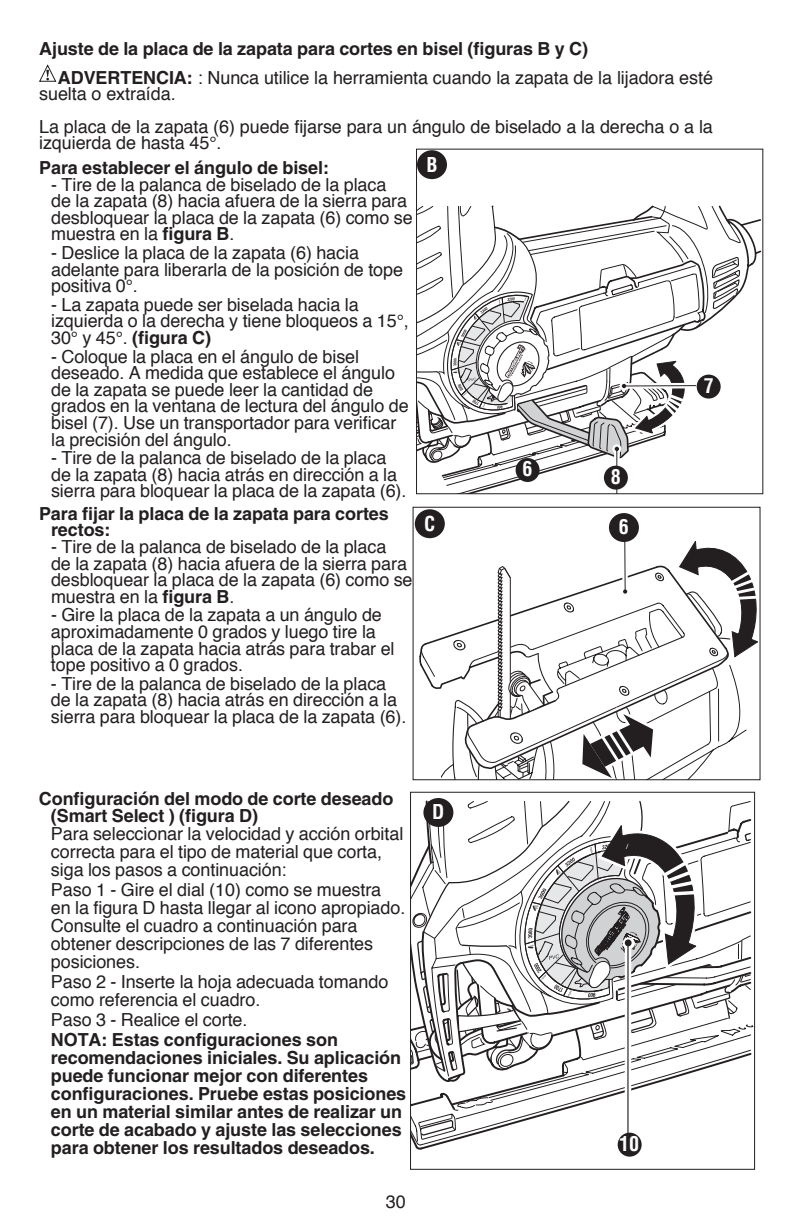
<style>
.page{position:relative;width:792px;height:1224px;background:#fff}
.page>*{position:absolute;margin:0;border:0;box-sizing:border-box;transform-origin:0 0}
.t1{font:700 condensed 20px "Helvetica LT Std";color:#fff}
.t2{font:18px/16.6px "Helvetica";letter-spacing:-.005em;color:#231f20}
.t3{font:700 18px/18px "Helvetica LT Std";letter-spacing:-.005em;color:#231f20}
.s1{font-family:"Helvetica LT Std";font-weight:700}
.s2{font-family:"Helvetica";font-weight:400}
</style>
<div class="page">
<svg style="left:39px;top:65px;width:18px;height:17px"></svg>
<svg style="left:418px;top:206px;width:343px;height:286px"></svg>
<hr style="left:624px;top:385px;width:72px;height:1px;background:#231f20">
<div style="left:416px;top:149px;width:347px;height:345px;border:1px solid #231f20"></div>
<div style="left:417px;top:150px;width:30px;height:29px;background:#231f20;border-radius:50%"></div>
<svg style="left:419px;top:536px;width:339px;height:242px"></svg>
<hr style="left:624px;top:538px;width:2px;height:54px;background:#231f20">
<div style="left:413px;top:507px;width:347px;height:273px;border:1px solid #231f20"></div>
<div style="left:415px;top:509px;width:30px;height:29px;background:#231f20;border-radius:50%"></div>
<div style="left:609px;top:513px;width:30px;height:29px;background:#231f20;border-radius:50%"></div>
<div style="left:604px;top:466px;width:24px;height:24px;background:#231f20;border-radius:50%"></div>
<div style="left:697px;top:375px;width:24px;height:24px;background:#231f20;border-radius:50%"></div>
<div style="left:516px;top:458px;width:24px;height:24px;background:#231f20;border-radius:50%"></div>
<svg style="left:412px;top:800px;width:341px;height:352px"></svg>
<div style="left:410px;top:792px;width:345px;height:378px;border:1px solid #231f20"></div>
<div style="left:423px;top:798px;width:30px;height:29px;background:#231f20;border-radius:50%"></div>
<div style="left:618px;top:1133px;width:24px;height:24px;background:#231f20;border-radius:50%"></div>
<p class="t3" style="left:39px;top:39px;width:550px">Ajuste de la placa de la zapata para cortes en bisel (figuras B y C)</p>
<p class="t2" style="left:39px;top:70px;width:675px;text-indent:19px"><span class="s1">ADVERTENCIA:</span> : Nunca utilice la herramienta cuando la zapata de la lijadora esté suelta o extraída.</p>
<p class="t2" style="left:39px;top:119px;width:675px">La placa de la zapata (6) puede fijarse para un ángulo de biselado a la derecha o a la izquierda de hasta 45°.</p>
<p class="t3" style="left:39px;top:158px;width:291px">Para establecer el ángulo de bisel:</p>
<p class="t2" style="left:51px;top:176px;width:363px">- Tire de la palanca de biselado de la placa<br>de la zapata (8) hacia afuera de la sierra para desbloquear la placa de la zapata (6) como se muestra en la <span class="s1">figura B</span>.</p>
<p class="t2" style="left:51px;top:245px;width:353px">- Deslice la placa de la zapata (6) hacia adelante para liberarla de la posición de tope positiva 0°.</p>
<p class="t2" style="left:51px;top:297px;width:359px">- La zapata puede ser biselada hacia la izquierda o la derecha y tiene bloqueos a 15°,</p>
<p class="t3" style="left:51px;top:328px;width:161px"><span class="s2">30° y 45°.</span> (figura C)</p>
<p class="t2" style="left:51px;top:348px;width:359px">- Coloque la placa en el ángulo de bisel deseado. A medida que establece el ángulo de la zapata se puede leer la cantidad de grados en la ventana de lectura del ángulo de bisel (7). Use un transportador para verificar la precisión del ángulo.</p>
<p class="t2" style="left:51px;top:450px;width:357px">- Tire de la palanca de biselado de la placa de la zapata (8) hacia atrás en dirección a la sierra para bloquear la placa de la zapata (6).</p>
<p class="t3" style="left:51px;top:505px;width:339px;line-height:16.6px;text-indent:-12px">Para fijar la placa de la zapata para cortes rectos:</p>
<p class="t2" style="left:51px;top:539px;width:363px">- Tire de la palanca de biselado de la placa<br>de la zapata (8) hacia afuera de la sierra para desbloquear la placa de la zapata (6) como se muestra en la <span class="s1">figura B</span>.</p>
<p class="t2" style="left:51px;top:607px;width:345px">- Gire la placa de la zapata a un ángulo de aproximadamente 0 grados y luego tire la placa de la zapata hacia atrás para trabar el tope positivo a 0 grados.</p>
<p class="t2" style="left:51px;top:676px;width:357px">- Tire de la palanca de biselado de la placa de la zapata (8) hacia atrás en dirección a la sierra para bloquear la placa de la zapata (6).</p>
<p class="t1" style="left:426px;top:152px;width:13px">B</p>
<p class="t1" style="left:704px;top:373px;width:11px">7</p>
<p class="t1" style="left:523px;top:457px;width:11px">6</p>
<p class="t1" style="left:611px;top:464px;width:11px">8</p>
<p class="t1" style="left:424px;top:511px;width:11px">C</p>
<p class="t1" style="left:619px;top:515px;width:11px">6</p>
<p class="t3" style="left:51px;top:791px;width:344px;line-height:16.6px;text-indent:-12px">Configuración del modo de corte deseado (Smart Select ) (figura D)</p>
<p class="t2" style="left:51px;top:825px;width:354px;line-height:18px">Para seleccionar la velocidad y acción orbital correcta para el tipo de material que corta, siga los pasos a continuación:</p>
<p class="t2" style="left:51px;top:881px;width:356px;line-height:18px">Paso 1 - Gire el dial (10) como se muestra en la figura D hasta llegar al icono apropiado.<br>Consulte el cuadro a continuación para obtener descripciones de las 7 diferentes posiciones.</p>
<p class="t2" style="left:51px;top:973px;width:339px;line-height:18px">Paso 2 - Inserte la hoja adecuada tomando como referencia el cuadro.</p>
<p class="t2" style="left:51px;top:1012px;width:198px">Paso 3 - Realice el corte.</p>
<p class="t3" style="left:51px;top:1030px;width:357px">NOTA: Estas configuraciones son recomendaciones iniciales. Su aplicación puede funcionar mejor con diferentes configuraciones. Pruebe estas posiciones en un material similar antes de realizar un corte de acabado y ajuste las selecciones para obtener los resultados deseados.</p>
<p class="t2" style="left:386px;top:1194px;width:22px">30</p>
<p class="t1" style="left:432px;top:800px;width:14px">D</p>
<p class="t1" style="left:619px;top:1131px;width:21px">10</p>
</div>
